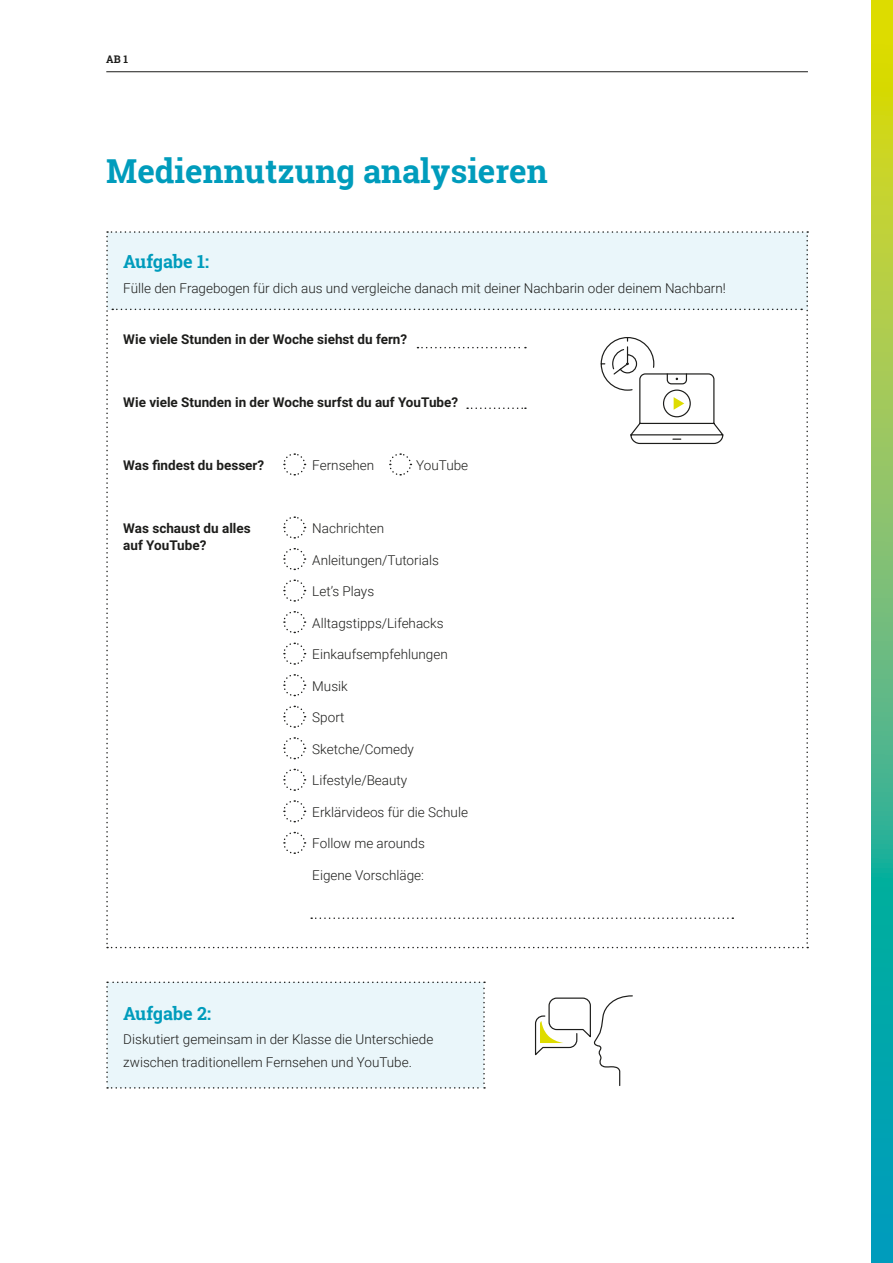
<style>
.page{position:relative;width:893px;height:1263px;background:#fff}
.page>*{position:absolute;margin:0;border:0;box-sizing:border-box;transform-origin:0 0}
.t1{font:700 33px "Roboto Slab";color:#009cbc}
.t2{font:700 18px "Roboto Slab";letter-spacing:-.005em;color:#009cbc}
.t3{font:300 13.5px/22.5px "Roboto";color:#1d1d1b}
.t4{font:700 13.5px "Roboto";color:#1d1d1b}
.t5{font:700 10.5px "Roboto Slab";color:#1d1d1b}
</style>
<div class="page">
<div style="left:106px;top:981px;width:379px;height:108px;background:#eaf6fa"></div>
<hr style="left:106px;top:71px;width:702px;height:1px;background:#1d1d1b">
<svg style="left:106px;top:231px;width:702px;height:717px"></svg>
<svg style="left:534px;top:995px;width:99px;height:91px"></svg>
<svg style="left:872px;top:0;width:21px;height:1263px;background:#65bc72"></svg>
<p class="t5" style="left:106px;top:52px;width:23px">AB 1</p>
<h1 class="t1" style="left:106px;top:149px;width:443px">Mediennutzung analysieren</h1>
<h2 class="t2" style="left:123px;top:249px;width:87px">Aufgabe 1:</h2>
<p class="t3" style="left:123px;top:277px;width:604px">Fülle den Fragebogen für dich aus und vergleiche danach mit deiner Nachbarin oder deinem Nachbarn!</p>
<p class="t4" style="left:123px;top:330px;width:285px">Wie viele Stunden in der Woche siehst du fern?</p>
<p class="t4" style="left:123px;top:393px;width:336px">Wie viele Stunden in der Woche surfst du auf YouTube?</p>
<p class="t4" style="left:123px;top:456px;width:142px">Was findest du besser?</p>
<p class="t3" style="left:312px;top:454px;width:63px">Fernsehen</p>
<p class="t3" style="left:416px;top:454px;width:53px">YouTube</p>
<p class="t4" style="left:123px;top:519px;width:129px">Was schaust du alles</p>
<p class="t3" style="left:312px;top:517px;width:73px">Nachrichten</p>
<p class="t4" style="left:123px;top:536px;width:85px">auf YouTube?</p>
<p class="t3" style="left:312px;top:548px;width:128px">Anleitungen/Tutorials</p>
<p class="t3" style="left:312px;top:580px;width:63px">Let’s Plays</p>
<p class="t3" style="left:312px;top:611px;width:133px">Alltagstipps/Lifehacks</p>
<p class="t3" style="left:312px;top:643px;width:137px">Einkaufsempfehlungen</p>
<p class="t3" style="left:312px;top:674px;width:37px">Musik</p>
<p class="t3" style="left:312px;top:706px;width:34px">Sport</p>
<p class="t3" style="left:312px;top:737px;width:103px">Sketche/Comedy</p>
<p class="t3" style="left:312px;top:769px;width:97px">Lifestyle/Beauty</p>
<p class="t3" style="left:312px;top:800px;width:157px">Erklärvideos für die Schule</p>
<p class="t3" style="left:312px;top:832px;width:114px">Follow me arounds</p>
<p class="t3" style="left:312px;top:863px;width:113px">Eigene Vorschläge:</p>
<h2 class="t2" style="left:123px;top:1001px;width:89px">Aufgabe 2:</h2>
<p class="t3" style="left:123px;top:1027px;width:312px">Diskutiert gemeinsam in der Klasse die Unterschiede zwischen traditionellem Fernsehen und YouTube.</p>
</div>
